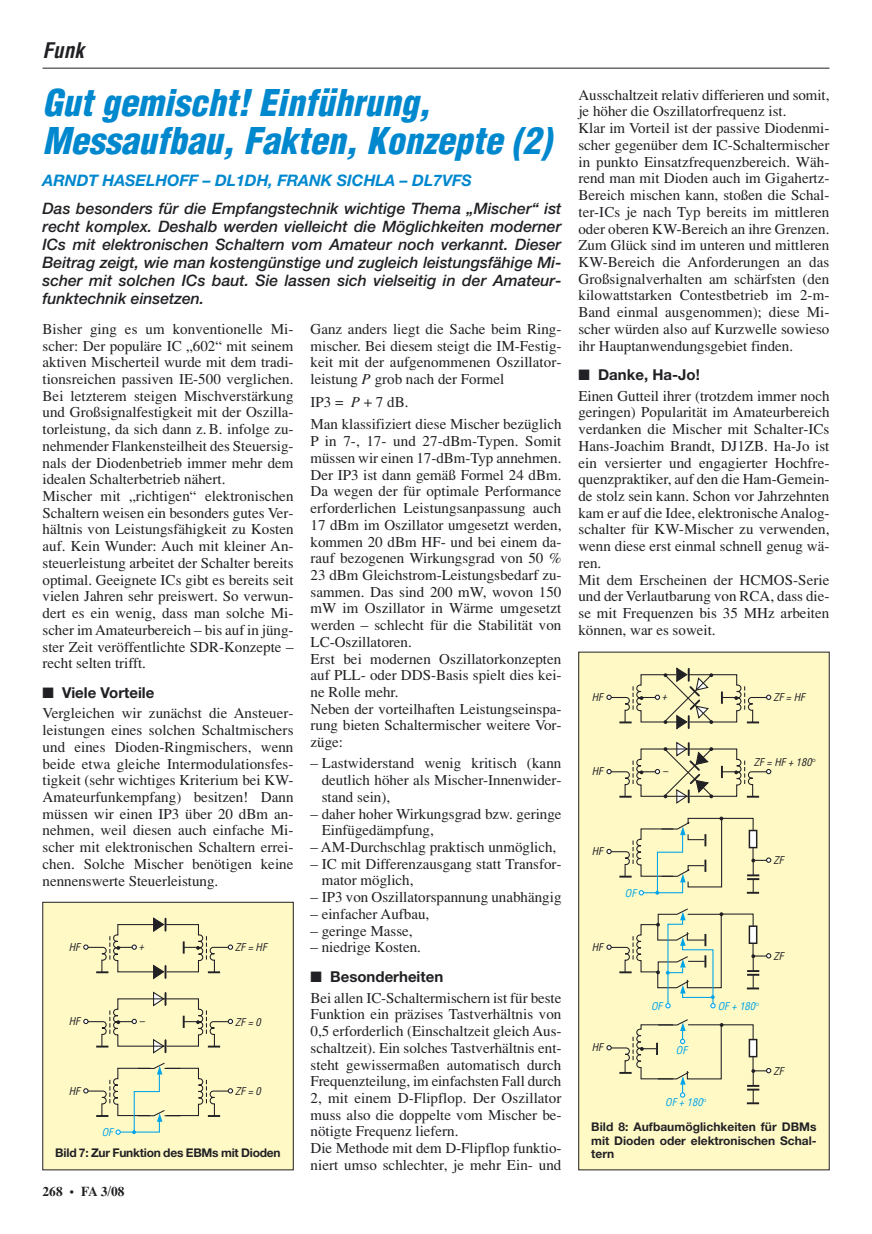
<style>
.page{position:relative;width:872px;height:1234px;background:#fff}
.page>*{position:absolute;margin:0;border:0;box-sizing:border-box;transform-origin:0 0}
.t1{font:italic 900 condensed 36px/37.5px "Helvetica";color:#0088ce}
.t2{font:italic 700 condensed 21px "Helvetica";color:#212125}
.t3{font:italic 700 15.9px "Helvetica Neue";color:#0088ce}
.t4{font:italic 500 15.75px/18px "Helvetica Neue";color:#212125;text-align:justify}
.t5{font:15px/16.6px "Times";color:#212125}
.t6{font:700 15px "Helvetica Neue";color:#212125}
.t7{font:700 13.5px "Times";color:#212125}
.t8{font:700 12px/13.5px "Helvetica Neue";color:#212125;text-align:justify}
.t9{font:italic condensed 10.5px "Helvetica";color:#212125}
.t10{font:italic condensed 10.5px "Helvetica";color:#00a4e8}
.s1{font-style:italic}
</style>
<div class="page">
<hr style="left:43px;top:68px;width:786px;height:1px;background:#212125">
<div style="left:43px;top:902px;width:250px;height:267px;background:#fff9c6"></div>
<svg style="left:83px;top:917px;width:150px;height:217px"></svg>
<div style="left:578px;top:652px;width:251px;height:517px;background:#fff9c6"></div>
<div style="left:578px;top:652px;width:251px;height:517px;border:1px solid #212125"></div>
<svg style="left:606px;top:667px;width:165px;height:63px"></svg>
<svg style="left:606px;top:741px;width:165px;height:63px"></svg>
<svg style="left:606px;top:816px;width:165px;height:79px"></svg>
<svg style="left:606px;top:908px;width:165px;height:100px"></svg>
<svg style="left:606px;top:1019px;width:165px;height:85px"></svg>
<h2 class="t2" style="left:43px;top:43px;width:43px">Funk</h2>
<h1 class="t1" style="left:43px;top:88px;width:517px">Gutgemischt!Einführung,<br>Messaufbau,Fakten,Konzepte (2)</h1>
<p class="t3" style="left:43px;top:175px;width:431px">ARNDT HASELHOFF – DL1DH, FRANK SICHLA – DL7VFS</p>
<p class="t4" style="left:43px;top:201px;width:520px">Das besonders für die Empfangstechnik wichtige Thema „Mischer“ ist recht komplex. Deshalb werden vielleicht die Möglichkeiten moderner ICs mit elektronischen Schaltern vom Amateur noch verkannt. Dieser Beitrag zeigt, wie man kostengünstige und zugleich leistungsfähige Mi&shy;scher mit solchen ICs baut. Sie lassen sich vielseitig in der Amateur&shy;funktechnik einsetzen.</p>
<p class="t5" style="left:43px;top:322px;width:252px">Bisher ging es um konventionelle Mi&shy;scher: Der populäre IC „602“ mit seinem aktiven Mischerteil wurde mit dem tradi&shy;tionsreichen passiven IE-500 verglichen.<br>Bei letzterem steigen Mischverstärkung und Großsignalfestigkeit mit der Oszilla&shy;torleistung, da sich dann z. B. infolge zu&shy;nehmender Flankensteilheit des Steuersig&shy;nals der Diodenbetrieb immer mehr dem idealen Schalterbetrieb nähert.<br>Mischer mit „richtigen“ elektronischen Schaltern weisen ein besonders gutes Ver&shy;hältnis von Leistungsfähigkeit zu Kosten auf. Kein Wunder: Auch mit kleiner An&shy;steuerleistung arbeitet der Schalter bereits optimal. Geeignete ICs gibt es bereits seit vielen Jahren sehr preiswert. So verwun&shy;dert es ein wenig, dass man solche Mi&shy;scher im Amateurbereich – bis auf in jüng&shy;ster Zeit veröffentlichte SDR-Konzepte – recht selten trifft.</p>
<p class="t6" style="left:43px;top:687px;width:113px">■ Viele Vorteile</p>
<p class="t5" style="left:43px;top:706px;width:252px;text-align:justify">Vergleichen wir zunächst die Ansteuer&shy;leistungen eines solchen Schaltmischers und eines Dioden-Ringmischers, wenn beide etwa gleiche Intermodulationsfes&shy;tigkeit (sehr wichtiges Kriterium bei KW-Amateurfunkempfang) besitzen! Dann müssen wir einen IP3 über 20 dBm an&shy;nehmen, weil diesen auch einfache Mi&shy;scher mit elektronischen Schaltern errei&shy;chen. Solche Mischer benötigen keine nennenswerte Steuerleistung.</p>
<p class="t9" style="left:69px;top:942px;width:15px">HF</p>
<p class="t9" style="left:139px;top:942px;width:9px">+</p>
<p class="t9" style="left:235px;top:943px;width:35px">ZF = HF</p>
<p class="t9" style="left:69px;top:1017px;width:15px">HF</p>
<p class="t9" style="left:139px;top:1016px;width:9px">–</p>
<p class="t9" style="left:235px;top:1017px;width:29px">ZF = 0</p>
<p class="t9" style="left:69px;top:1086px;width:15px">HF</p>
<p class="t9" style="left:235px;top:1086px;width:29px">ZF = 0</p>
<p class="t10" style="left:102px;top:1128px;width:15px">OF</p>
<p class="t8" style="left:55px;top:1147px;width:227px">Bild 7: Zur Funktion des EBMs mit Dioden</p>
<p class="t7" style="left:43px;top:1186px;width:84px">268 • FA 3/08</p>
<p class="t5" style="left:310px;top:322px;width:252px;text-align:justify">Ganz anders liegt die Sache beim Ring&shy;mischer. Bei diesem steigt die IM-Festig&shy;keit mit der aufgenommenen Oszillator&shy;leistung <span class="s1">P</span> grob nach der Formel</p>
<p class="t5" style="left:310px;top:392px;width:252px;line-height:22.6px">IP3 = <span class="s1">P</span> + 7 dB.<br>Man klassifiziert diese Mischer bezüglich</p>
<p class="t5" style="left:310px;top:434px;width:252px">P in 7-, 17- und 27-dBm-Typen. Somit müssen wir einen 17-dBm-Typ annehmen.<br>Der IP3 ist dann gemäß Formel 24 dBm.<br>Da wegen der für optimale Performance erforderlichen Leistungsanpassung auch 17 dBm im Oszillator umgesetzt werden, kommen 20 dBm HF- und bei einem da&shy;rauf bezogenen Wirkungsgrad von 50 % 23 dBm Gleichstrom-Leistungsbedarf zu&shy;sammen. Das sind 200 mW, wovon 150 mW im Oszillator in Wärme umgesetzt werden – schlecht für die Stabilität von LC-Oszillatoren.<br>Erst bei modernen Oszillatorkonzepten auf PLL- oder DDS-Basis spielt dies kei&shy;ne Rolle mehr.<br>Neben der vorteilhaften Leistungseinspa&shy;rung bieten Schaltermischer weitere Vor&shy;züge:</p>
<p class="t5" style="left:322px;top:756px;width:241px;text-align:justify;text-indent:-11px">– Lastwiderstand wenig kritisch (kann deutlich höher als Mischer-Innenwider&shy;stand sein),</p>
<p class="t5" style="left:322px;top:806px;width:241px;text-indent:-11px">– daher hoher Wirkungsgrad bzw. geringe<br>Einfügedämpfung,</p>
<p class="t5" style="left:310px;top:840px;width:247px">– AM-Durchschlag praktisch unmöglich,</p>
<p class="t5" style="left:322px;top:856px;width:241px;text-indent:-11px">– IC mit Differenzausgang statt Transfor&shy;mator möglich,</p>
<p class="t5" style="left:310px;top:890px;width:252px">– IP3 von Oszillatorspannung unabhängig</p>
<p class="t5" style="left:310px;top:906px;width:120px">– einfacher Aufbau,</p>
<p class="t5" style="left:310px;top:923px;width:104px">– geringe Masse,</p>
<p class="t5" style="left:310px;top:940px;width:112px">– niedrige Kosten.</p>
<p class="t6" style="left:310px;top:970px;width:134px">■ Besonderheiten</p>
<p class="t5" style="left:310px;top:990px;width:252px">Bei allen IC-Schaltermischern ist für beste Funktion ein präzises Tastverhältnis von 0,5 erforderlich (Einschaltzeit gleich Aus&shy;schaltzeit). Ein solches Tastverhältnis ent&shy;steht gewissermaßen automatisch durch Frequenzteilung, im einfachsten Fall durch 2, mit einem D-Flipflop. Der Oszillator muss also die doppelte vom Mischer be&shy;nötigte Frequenz liefern.<br>Die Methode mit dem D-Flipflop funktio&shy;niert umso schlechter, je mehr Ein- und</p>
<p class="t5" style="left:578px;top:88px;width:252px">Ausschaltzeit relativ differieren und somit, je höher die Oszillatorfrequenz ist.<br>Klar im Vorteil ist der passive Diodenmi&shy;scher gegenüber dem IC-Schaltermischer in punkto Einsatzfrequenzbereich. Wäh&shy;rend man mit Dioden auch im Gigahertz-Bereich mischen kann, stoßen die Schal&shy;ter-ICs je nach Typ bereits im mittleren oder oberen KW-Bereich an ihre Grenzen.<br>Zum Glück sind im unteren und mittleren KW-Bereich die Anforderungen an das Großsignalverhalten am schärfsten (den kilowattstarken Contestbetrieb im 2-m-Band einmal ausgenommen); diese Mi&shy;scher würden also auf Kurzwelle sowieso ihr Hauptanwendungsgebiet finden.</p>
<p class="t6" style="left:578px;top:369px;width:123px">■ Danke, Ha-Jo!</p>
<p class="t5" style="left:578px;top:389px;width:252px">Einen Gutteil ihrer (trotzdem immer noch geringen) Popularität im Amateurbereich verdanken die Mischer mit Schalter-ICs Hans-Joachim Brandt, DJ1ZB. Ha-Jo ist ein versierter und engagierter Hochfre&shy;quenzpraktiker, auf den die Ham-Gemein&shy;de stolz sein kann. Schon vor Jahrzehnten kam er auf die Idee, elektronische Analog&shy;schalter für KW-Mischer zu verwenden, wenn diese erst einmal schnell genug wä&shy;ren.<br>Mit dem Erscheinen der HCMOS-Serie und der Verlautbarung von RCA, dass die&shy;se mit Frequenzen bis 35 MHz arbeiten können, war es soweit.</p>
<p class="t9" style="left:592px;top:693px;width:15px">HF</p>
<p class="t9" style="left:662px;top:692px;width:9px">+</p>
<p class="t9" style="left:773px;top:693px;width:35px">ZF = HF</p>
<p class="t9" style="left:592px;top:767px;width:15px">HF</p>
<p class="t9" style="left:662px;top:767px;width:9px">–</p>
<p class="t9" style="left:754px;top:757px;width:61px">ZF = HF + 180</p>
<p class="t9" style="left:592px;top:847px;width:15px">HF</p>
<p class="t9" style="left:592px;top:942px;width:15px">HF</p>
<p class="t9" style="left:592px;top:1043px;width:15px">HF</p>
<p class="t10" style="left:625px;top:888px;width:15px">OF</p>
<p class="t9" style="left:773px;top:856px;width:14px">ZF</p>
<p class="t10" style="left:651px;top:1001px;width:15px">OF</p>
<p class="t10" style="left:718px;top:1001px;width:41px">OF + 180</p>
<p class="t10" style="left:676px;top:1046px;width:15px">OF</p>
<p class="t9" style="left:773px;top:951px;width:14px">ZF</p>
<p class="t9" style="left:773px;top:1066px;width:14px">ZF</p>
<p class="t10" style="left:665px;top:1097px;width:41px">OF + 180</p>
<p class="t8" style="left:591px;top:1121px;width:227px">Bild 8: Aufbaumöglichkeiten für DBMs mit Dioden oder elektronischen Schal&shy;tern</p>
</div>
